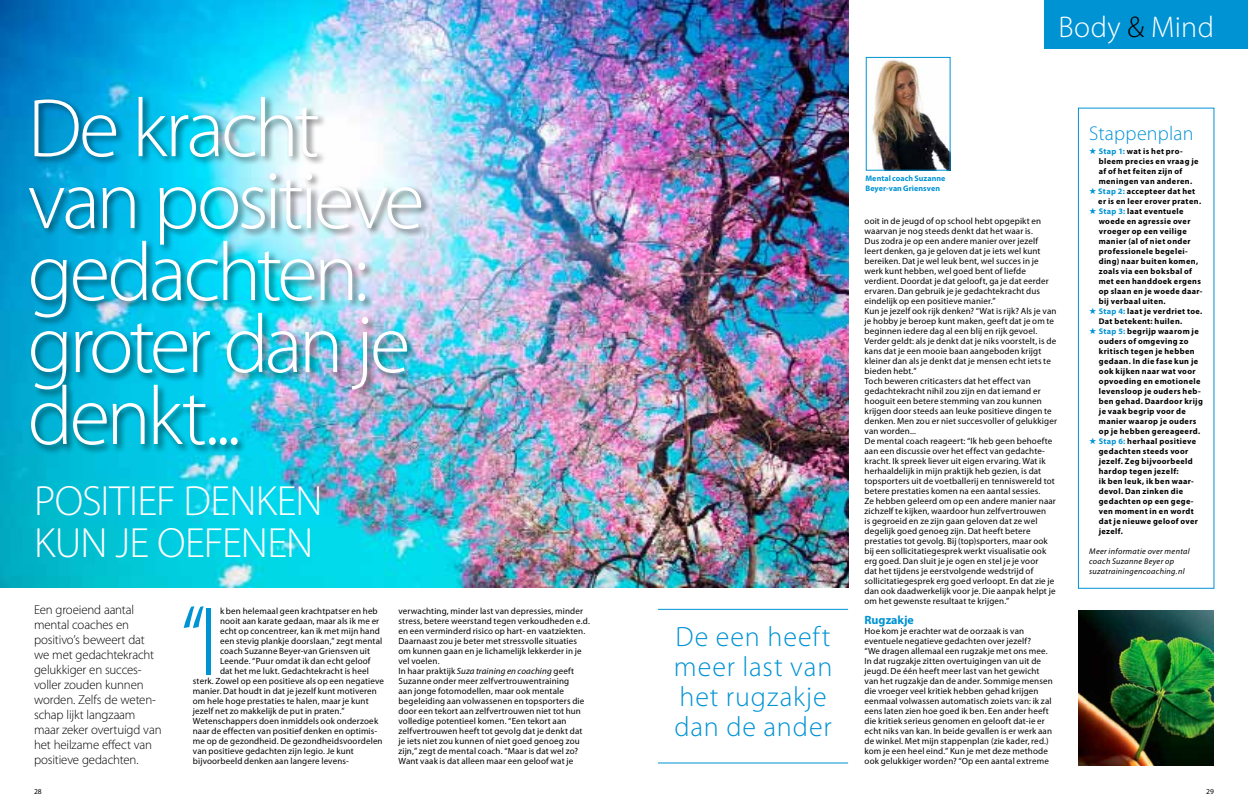
<style>
.page{position:relative;width:1248px;height:808px;background:#fff}
.page>*{position:absolute;margin:0;border:0;box-sizing:border-box;transform-origin:0 0}
.t1{font:300 98px "Myriad Pro";color:#0093d4}
.t2{font:300 83.5px/72px "Myriad Pro";letter-spacing:-.05em;color:#fff}
.t3{font:300 42.4px/42.1px "Myriad Pro";letter-spacing:-.02em;color:#fff}
.t4{font:300 30px "Myriad Pro";letter-spacing:.015em;color:#fff}
.t5{font:300 28px/30px "Myriad Pro";letter-spacing:.03em;color:#0093d4}
.t6{font:300 20px "Myriad Pro";letter-spacing:.01em;color:#0093d4}
.t7{font:300 13px/15px "Myriad Pro";letter-spacing:-.015em;color:#000}
.t8{font:700 12px "Myriad Pro";color:#0093d4}
.t9{font:9px/10px "Myriad Pro";letter-spacing:.015em;color:#000}
.t10{font:700 8.2px/10px "Myriad Pro";letter-spacing:.045em;color:#000}
.t11{font:italic 8.2px/10px "Myriad Pro";letter-spacing:.035em;color:#000}
.t12{font:700 8px/10px "Myriad Pro";letter-spacing:.01em;color:#0093d4}
.t13{font:7.5px "Myriad Pro";color:#000}
.s1{font-style:italic}
.s2{color:#000}
.s3{color:#0093d4}
</style>
<div class="page">
<img style="left:0;top:0;width:848px;height:588px">
<div style="left:26px;top:94px;width:404px;height:360px;background:#000;opacity:.55"></div>
<img style="left:872px;top:59px;width:76px;height:110px">
<div style="left:865px;top:57px;width:85px;height:114px;border:1px solid #0093d4"></div>
<img style="left:1078px;top:610px;width:135px;height:155px">
<hr style="left:658px;top:609px;width:190px;height:1px;background:#0093d4">
<hr style="left:658px;top:763px;width:190px;height:1px;background:#0093d4">
<div style="left:1077px;top:108px;width:137px;height:481px;border:1px solid #0093d4"></div>
<div style="left:1044px;top:0;width:203px;height:48px;background:#0093d4"></div>
<h2 class="t2" style="left:28px;top:92px;width:398px">De kracht van positieve gedachten: groter dan je denkt...</h2>
<h3 class="t3" style="left:34px;top:479px;width:290px">Positief denken kun je oefenen</h3>
<p class="t7" style="left:34px;top:602px;width:129px">Een groeiend aantal mental coaches en positivo’s beweert dat we met gedachtekracht gelukkiger en succes&shy;voller zouden kunnen worden. Zelfs de weten&shy;schap lijkt langzaam maar zeker overtuigd van het heilzame effect van positieve gedachten.</p>
<h1 class="t1" style="left:180px;top:582px;width:28px">‘‘I</h1>
<p class="t9" style="left:220px;top:606px;width:159px">k ben helemaal geen krachtpatser en heb</p>
<p class="t9" style="left:220px;top:616px;width:161px">nooit aan karate gedaan, maar als ik me er</p>
<p class="t9" style="left:220px;top:626px;width:161px">echt op concentreer, kan ik met mijn hand</p>
<p class="t9" style="left:220px;top:636px;width:164px">een stevig plankje doorslaan,” zegt mental</p>
<p class="t9" style="left:220px;top:646px;width:152px">coach Suzanne Beyer-van Griensven uit</p>
<p class="t9" style="left:220px;top:656px;width:152px">Leende. “Puur omdat ik dan echt geloof</p>
<p class="t9" style="left:220px;top:666px;width:150px">dat het me lukt. Gedachtekracht is heel</p>
<p class="t9" style="left:193px;top:676px;width:192px">sterk. Zowel op een positieve als op een negatieve</p>
<p class="t9" style="left:193px;top:686px;width:185px">manier. Dat houdt in dat je jezelf kunt motiveren</p>
<p class="t9" style="left:193px;top:696px;width:177px">om hele hoge prestaties te halen, maar je kunt</p>
<p class="t9" style="left:193px;top:706px;width:153px">jezelf net zo makkelijk de put in praten.”</p>
<p class="t9" style="left:193px;top:716px;width:187px">Wetenschappers doen inmiddels ook onderzoek</p>
<p class="t9" style="left:193px;top:726px;width:186px">naar de effecten van positief denken en optimis-</p>
<p class="t9" style="left:193px;top:736px;width:191px">me op de gezondheid. De gezondheidsvoordelen</p>
<p class="t9" style="left:193px;top:746px;width:162px">van positieve gedachten zijn legio. Je kunt</p>
<p class="t9" style="left:193px;top:756px;width:157px">bijvoorbeeld denken aan langere levens-</p>
<p class="t9" style="left:398px;top:606px;width:193px">verwachting, minder last van depressies, minder stress, betere weerstand tegen verkoudheden e.d. en een verminderd risico op hart- en vaatziekten.<br>Daarnaast zou je beter met stressvolle situaties om kunnen gaan en je lichamelijk lekkerder in je vel voelen.<br>In haar praktijk <span class="s1">Suza training en coaching</span> geeft Suzanne onder meer zelfvertrouwentraining<br>aan jonge fotomodellen, maar ook mentale begeleiding aan volwassenen en topsporters die door een tekort aan zelfvertrouwen niet tot hun volledige potentieel komen. “Een tekort aan zelfvertrouwen heeft tot gevolg dat je denkt dat je iets niet zou kunnen of niet goed genoeg zou zijn,” zegt de mental coach. “Maar is dat wel zo?<br>Want vaak is dat alleen maar een geloof wat je</p>
<h3 class="t4" style="left:1058px;top:9px;width:157px">Body <span class="s2">&amp;</span> Mind</h3>
<h3 class="t5" style="left:673px;top:621px;width:160px">De een heeft meer last van het rugzakje dan de ander</h3>
<p class="t12" style="left:865px;top:173px;width:82px">Mental coach Suzanne<br>Beyer-van Griensven</p>
<p class="t9" style="left:864px;top:216px;width:194px">ooit in de jeugd of op school hebt opgepikt en waarvan je nog steeds denkt dat het waar is.<br>Dus zodra je op een andere manier over jezelf leert denken, ga je geloven dat je iets wel kunt bereiken. Dat je wel leuk bent, wel succes in je werk kunt hebben, wel goed bent of liefde verdient. Doordat je dat gelooft, ga je dat eerder ervaren. Dan gebruik je je gedachtekracht dus eindelijk op een positieve manier.”<br>Kun je jezelf ook rijk denken? “Wat is rijk? Als je van je hobby je beroep kunt maken, geeft dat je om te beginnen iedere dag al een blij en rijk gevoel.<br>Verder geldt: als je denkt dat je niks voorstelt, is de kans dat je een mooie baan aangeboden krijgt kleiner dan als je denkt dat je mensen echt iets te bieden hebt.”<br>Toch beweren criticasters dat het effect van gedachtekracht nihil zou zijn en dat iemand er hooguit een betere stemming van zou kunnen krijgen door steeds aan leuke positieve dingen te denken. Men zou er niet succesvoller of gelukkiger van worden...<br>De mental coach reageert: “Ik heb geen behoefte aan een discussie over het effect van gedachte&shy;kracht. Ik spreek liever uit eigen ervaring. Wat ik herhaaldelijk in mijn praktijk heb gezien, is dat topsporters uit de voetballerij en tenniswereld tot betere prestaties komen na een aantal sessies.<br>Ze hebben geleerd om op een andere manier naar zichzelf te kijken, waardoor hun zelfvertrouwen<br>is gegroeid en ze zijn gaan geloven dat ze wel degelijk goed genoeg zijn. Dat heeft betere prestaties tot gevolg. Bij (top)sporters, maar ook bij een sollicitatiegesprek werkt visualisatie ook erg goed. Dan sluit je je ogen en stel je je voor<br>dat het tijdens je eerstvolgende wedstrijd of sollicitatiegesprek erg goed verloopt. En dat zie je dan ook daadwerkelijk voor je. Die aanpak helpt je om het gewenste resultaat te krijgen.”</p>
<h3 class="t8" style="left:864px;top:612px;width:51px">Rugzakje</h3>
<p class="t9" style="left:864px;top:626px;width:190px">Hoe kom je erachter wat de oorzaak is van eventuele negatieve gedachten over jezelf?<br>“We dragen allemaal een rugzakje met ons mee.<br>In dat rugzakje zitten overtuigingen van uit de jeugd. De één heeft meer last van het gewicht van het rugzakje dan de ander. Sommige mensen die vroeger veel kritiek hebben gehad krijgen eenmaal volwassen automatisch zoiets van: ik zal eens laten zien hoe goed ik ben. Een ander heeft die kritiek serieus genomen en gelooft dat-ie er echt niks van kan. In beide gevallen is er werk aan de winkel. Met mijn stappenplan (zie kader, red.) kom je een heel eind.” Kun je met deze methode ook gelukkiger worden? “Op een aantal extreme</p>
<h3 class="t6" style="left:1089px;top:121px;width:106px">Stappenplan</h3>
<p class="t10" style="left:1098px;top:146px;width:101px;text-indent:-9px"><span class="s3">★ Stap 1:</span> wat is het pro&shy;bleem precies en vraag je af of het feiten zijn of meningen van anderen.</p>
<p class="t10" style="left:1098px;top:186px;width:104px;text-indent:-9px"><span class="s3">★ Stap 2:</span> accepteer dat het er is en leer erover praten.</p>
<p class="t10" style="left:1098px;top:206px;width:105px;text-indent:-9px"><span class="s3">★ Stap 3:</span> laat eventuele woede en agressie over vroeger op een veilige manier (al of niet onder professionele begelei&shy;ding) naar buiten komen, zoals via een boksbal of met een handdoek ergens op slaan en je woede daar&shy;bij verbaal uiten.</p>
<p class="t10" style="left:1098px;top:306px;width:105px;text-indent:-9px"><span class="s3">★ Stap 4:</span> laat je verdriet toe.<br>Dat betekent: huilen.</p>
<p class="t10" style="left:1098px;top:326px;width:105px;text-indent:-10px"><span class="s3">★ Stap 5:</span> begrijp waarom je ouders of omgeving zo kritisch tegen je hebben gedaan. In die fase kun je ook kijken naar wat voor opvoeding en emotionele levensloop je ouders heb&shy;ben gehad. Daardoor krijg je vaak begrip voor de manier waarop je ouders op je hebben gereageerd.</p>
<p class="t10" style="left:1098px;top:436px;width:101px;text-indent:-9px"><span class="s3">★ Stap 6:</span> herhaal positieve gedachten steeds voor jezelf. Zeg bijvoorbeeld hardop tegen jezelf:<br>ik ben leuk, ik ben waar&shy;devol. Dan zinken die gedachten op een gege&shy;ven moment in en wordt dat je nieuwe geloof over jezelf.</p>
<p class="t11" style="left:1089px;top:546px;width:102px">Meer informatie over mental coach Suzanne Beyer op suzatrainingencoaching.nl</p>
<p class="t13" style="left:34px;top:787px;width:9px">28</p>
<p class="t13" style="left:1205px;top:787px;width:9px">29</p>
</div>
